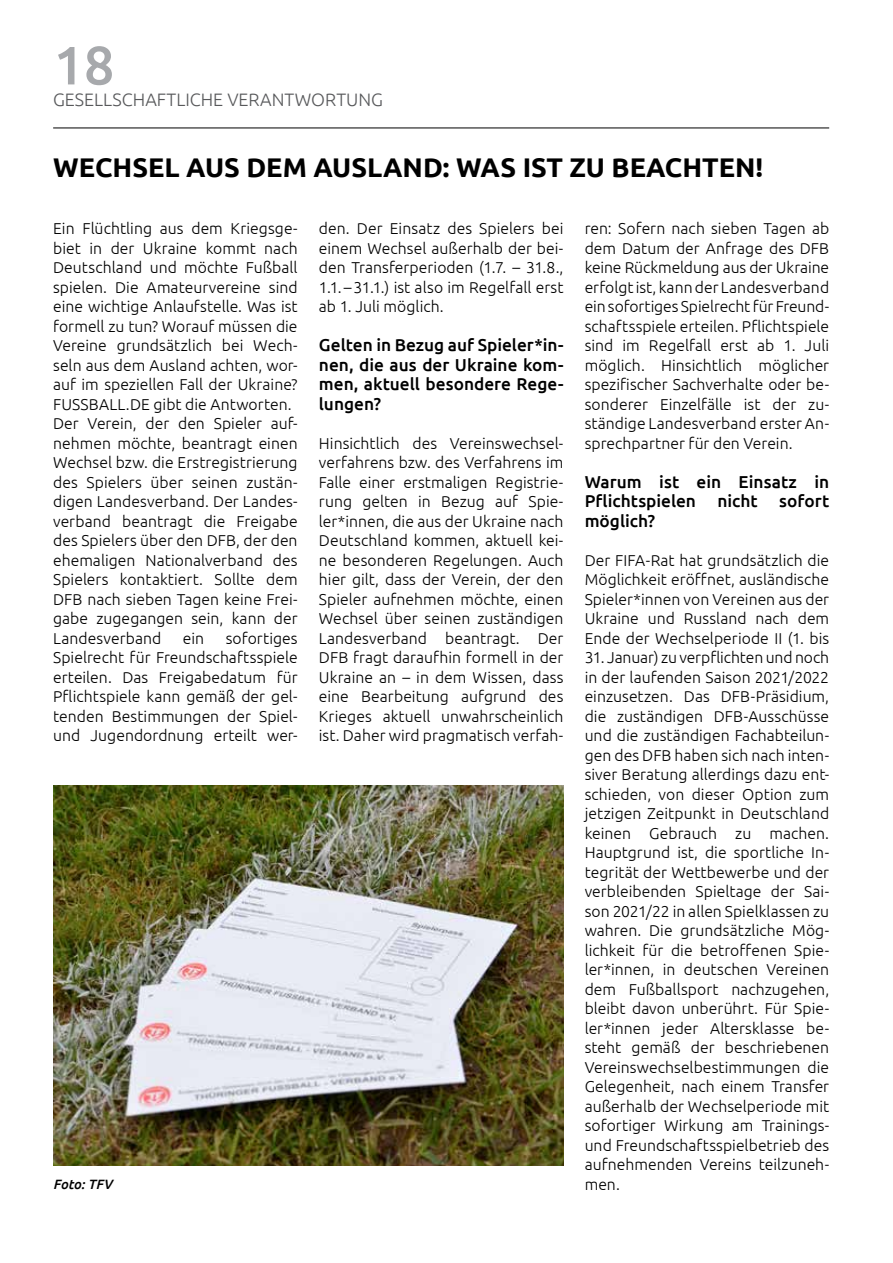
<style>
.page{position:relative;width:893px;height:1263px;background:#fff}
.page>*{position:absolute;margin:0;border:0;box-sizing:border-box;transform-origin:0 0}
.t1{font:500 54px "Ubuntu";color:#a7a9ac}
.t2{font:700 27px "Ubuntu";color:#000}
.t3{font:300 18px "Ubuntu";color:#58595b}
.t4{font:500 17.25px/19.5px "Ubuntu";color:#000;text-align:justify}
.t5{font:300 15.75px/19.5px "Ubuntu";color:#000;text-align:justify}
.t6{font:italic 500 13.5px "Ubuntu";letter-spacing:.005em;color:#000}
</style>
<div class="page">
<hr style="left:53px;top:128px;width:776px;height:1px;background:#000">
<img style="left:53px;top:785px;width:510px;height:381px">
<h1 class="t1" style="left:53px;top:31px;width:63px">18</h1>
<p class="t3" style="left:53px;top:89px;width:331px">GESELLSCHAFTLICHE VERANTWORTUNG</p>
<h2 class="t2" style="left:53px;top:151px;width:712px">WECHSEL AUS DEM AUSLAND: WAS IST ZU BEACHTEN!</h2>
<p class="t5" style="left:53px;top:218px;width:246px;text-align:left">Ein Flüchtling aus dem Kriegsge&shy;biet in der Ukraine kommt nach<br>Deutschland und möchte Fußball spielen. Die Amateurvereine sind eine wichtige Anlaufstelle. Was ist formell zu tun? Worauf müssen die<br>Vereine grundsätzlich bei Wech&shy;seln aus dem Ausland achten, wor&shy;auf im speziellen Fall der Ukraine?<br>FUSSBALL.DE gibt die Antworten.<br>Der Verein, der den Spieler auf&shy;nehmen möchte, beantragt einen<br>Wechsel bzw. die Erstregistrierung des Spielers über seinen zustän&shy;digen Landesverband. Der Landes&shy;verband beantragt die Freigabe des Spielers über den DFB, der den ehemaligen Nationalverband des<br>Spielers kontaktiert. Sollte dem<br>DFB nach sieben Tagen keine Frei&shy;gabe zugegangen sein, kann der<br>Landesverband</p>
<p class="t5" style="left:53px;top:628px;width:246px;text-indent:173px">sofortiges Spielrecht für Freundschaftsspiele erteilen. Das Freigabedatum für Pflichtspiele kann gemäß der gel&shy;tenden Bestimmungen der Spiel&shy;und Jugendordnung erteilt wer-</p>
<p class="t5" style="left:183px;top:628px;width:23px">ein</p>
<p class="t6" style="left:53px;top:1176px;width:61px">Foto: TFV</p>
<p class="t5" style="left:319px;top:218px;width:246px">den. Der Einsatz des Spielers bei einem Wechsel außerhalb der bei&shy;den Transferperioden (1.7. – 31.8., 1.1. –31.1.) ist also im Regelfall erst ab 1. Juli möglich.</p>
<p class="t4" style="left:319px;top:334px;width:246px">Gelten in Bezug auf Spieler*in&shy;nen, die aus der Ukraine kom&shy;men, aktuell besondere Rege&shy;lungen?</p>
<p class="t5" style="left:319px;top:433px;width:246px">Hinsichtlich des Vereinswechsel&shy;verfahrens bzw. des Verfahrens im Falle einer erstmaligen Registrie&shy;rung gelten in Bezug auf Spie&shy;ler*innen, die aus der Ukraine nach Deutschland kommen, aktuell kei&shy;ne besonderen Regelungen. Auch hier gilt, dass der Verein, der den Spieler aufnehmen möchte, einen Wechsel über seinen zuständigen Landesverband beantragt. Der DFB fragt daraufhin formell in der Ukraine an – in dem Wissen, dass eine Bearbeitung aufgrund des Krieges aktuell unwahrscheinlich ist. Daher wird pragmatisch verfah-</p>
<p class="t5" style="left:585px;top:218px;width:246px">ren: Sofern nach sieben Tagen ab dem Datum der Anfrage des DFB keine Rückmeldung aus der Ukraine erfolgt ist, kann der Landesverband ein sofortiges Spielrecht für Freund&shy;schaftsspiele erteilen. Pflichtspiele sind im Regelfall erst ab 1. Juli möglich. Hinsichtlich möglicher spezifischer Sachverhalte oder be&shy;sonderer Einzelfälle ist der zu&shy;ständige Landesverband erster An&shy;sprechpartner für den Verein.</p>
<p class="t4" style="left:585px;top:471px;width:246px">Warum ist ein Einsatz in Pflichtspielen nicht sofort möglich?</p>
<p class="t5" style="left:585px;top:550px;width:246px">Der FIFA-Rat hat grundsätzlich die Möglichkeit eröffnet, ausländische Spieler*innen von Vereinen aus der Ukraine und Russland nach dem Ende der Wechselperiode II (1. bis</p>
<p class="t5" style="left:585px;top:647px;width:246px">31. Januar) zu verpflichten und noch in der laufenden Saison 2021/2022 einzusetzen. Das DFB-Präsidium, die zuständigen DFB-Ausschüsse und die zuständigen Fachabteilun&shy;gen des DFB haben sich nach inten&shy;siver Beratung allerdings dazu ent&shy;schieden, von dieser Option zum jetzigen Zeitpunkt in Deutschland keinen Gebrauch zu machen.<br>Hauptgrund ist, die sportliche In&shy;tegrität der Wettbewerbe und der verbleibenden Spieltage der Sai&shy;son 2021/22 in allen Spielklassen zu wahren. Die grundsätzliche Mög&shy;lichkeit für die betroffenen Spie&shy;ler*innen, in deutschen Vereinen dem Fußballsport nachzugehen, bleibt davon unberührt. Für Spie&shy;ler*innen jeder Altersklasse be&shy;steht gemäß der beschriebenen Vereinswechselbestimmungen die Gelegenheit, nach einem Transfer außerhalb der Wechselperiode mit sofortiger Wirkung am Trainings&shy;und Freundschaftsspielbetrieb des aufnehmenden Vereins teilzuneh&shy;men.</p>
</div>
